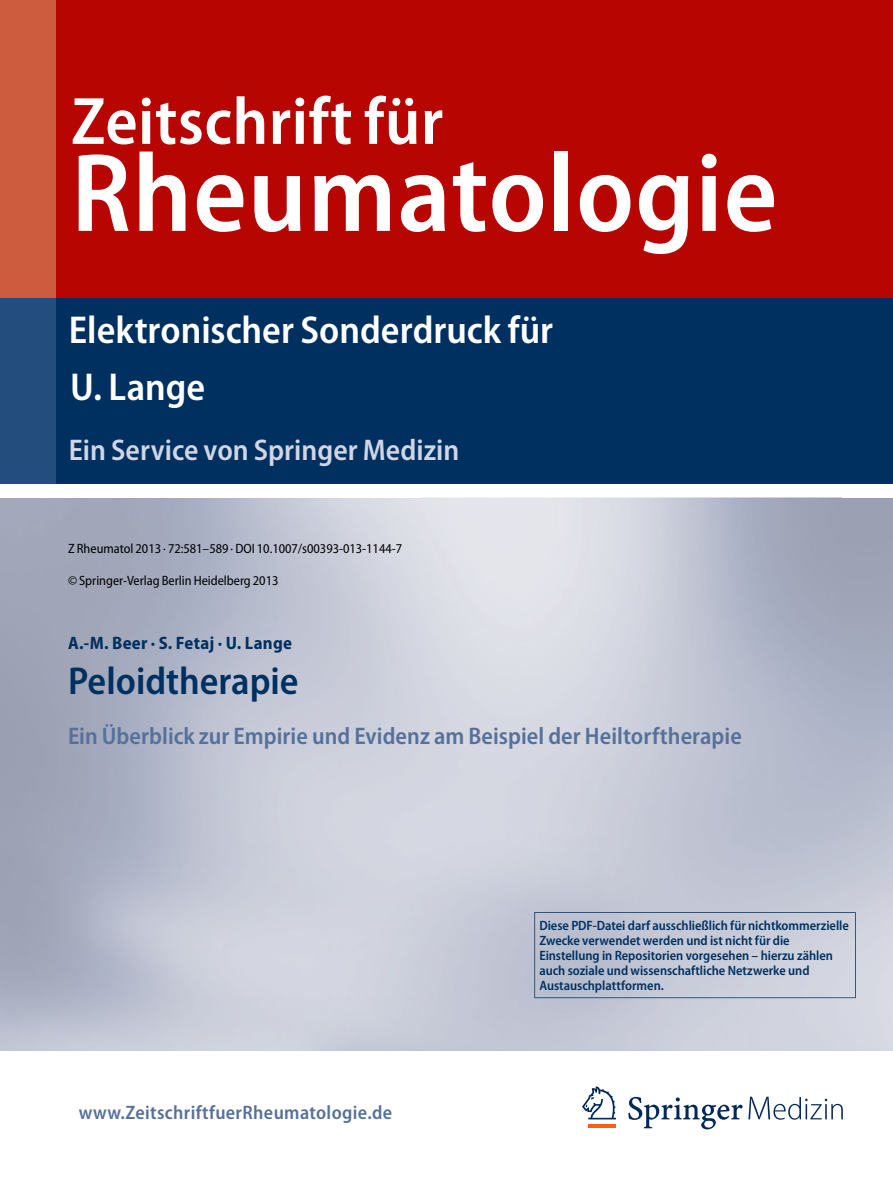
<style>
.page{position:relative;width:893px;height:1178px;background:#fff}
.page>*{position:absolute;margin:0;border:0;box-sizing:border-box;transform-origin:0 0}
.t1{font:600 semi-condensed 112.5px "Myriad Pro";letter-spacing:.01em;color:#fff}
.t2{font:600 semi-condensed 67.5px "Myriad Pro";letter-spacing:.01em;color:#fff}
.t3{font:600 semi-condensed 39px "Myriad Pro";color:#fff}
.t4{font:600 semi-condensed 39px "Myriad Pro";color:#003060}
.t5{font:600 semi-condensed 30px "Myriad Pro";color:#d0d6e5}
.t6{font:600 semi-condensed 24px "Myriad Pro";color:#55719a}
.t7{font:600 semi-condensed 19.5px "Myriad Pro";letter-spacing:.02em;color:#55719a}
.t8{font:700 semi-condensed 18px "Myriad Pro";letter-spacing:.015em;color:#003060}
.t9{font:600 semi-condensed 13.5px/15px "Myriad Pro";letter-spacing:-.005em;color:#003060}
.t10{font:semi-condensed 13.5px "Myriad Pro";color:#000}
</style>
<div class="page">
<div style="left:55px;top:298px;width:838px;height:185px;background:#003060"></div>
<div style="left:0;top:298px;width:55px;height:185px;background:#224d7c"></div>
<div style="left:55px;top:0;width:838px;height:298px;background:#b70502"></div>
<div style="left:0;top:0;width:55px;height:298px;background:#cd5c3f"></div>
<hr style="left:588px;top:1125px;width:28px;height:3px;background:#f76013">
<svg style="left:582px;top:1086px;width:34px;height:33px"></svg>
<svg style="left:628px;top:1097px;width:215px;height:32px"></svg>
<svg style="left:534px;top:912px;width:322px;height:86px;background:#c1c6d4"></svg>
<h2 class="t2" style="left:71px;top:84px;width:374px">Zeitschrift für</h2>
<h1 class="t1" style="left:71px;top:131px;width:708px">Rheumatologie</h1>
<h3 class="t3" style="left:69px;top:308px;width:486px">Elektronischer Sonderdruck für</h3>
<h3 class="t3" style="left:70px;top:365px;width:136px">U. Lange</h3>
<h3 class="t5" style="left:69px;top:433px;width:392px">Ein Service von Springer Medizin</h3>
<p class="t10" style="left:68px;top:541px;width:336px">Z Rheumatol 2013 · 72:581–589 · DOI 10.1007/s00393-013-1144-7</p>
<p class="t10" style="left:68px;top:573px;width:212px">© Springer-Verlag Berlin Heidelberg 2013</p>
<h3 class="t8" style="left:68px;top:632px;width:226px">A.-M. Beer · S. Fetaj · U. Lange</h3>
<h3 class="t4" style="left:68px;top:659px;width:232px">Peloidtherapie</h3>
<h3 class="t6" style="left:68px;top:723px;width:675px">Ein Überblick zur Empirie und Evidenz am Beispiel der Heiltorftherapie</h3>
<h3 class="t7" style="left:79px;top:1102px;width:315px">www.ZeitschriftfuerRheumatologie.de</h3>
<p class="t9" style="left:539px;top:918px;width:311px">Diese PDF-Datei darf ausschließlich für nicht kommerzielle Zwecke verwendet werden und ist nicht für die Einstellung in Repositorien vorgesehen – hierzu zählen auch soziale und wissen schaftliche Netzwerke und Austauschplattformen.</p>
</div>
